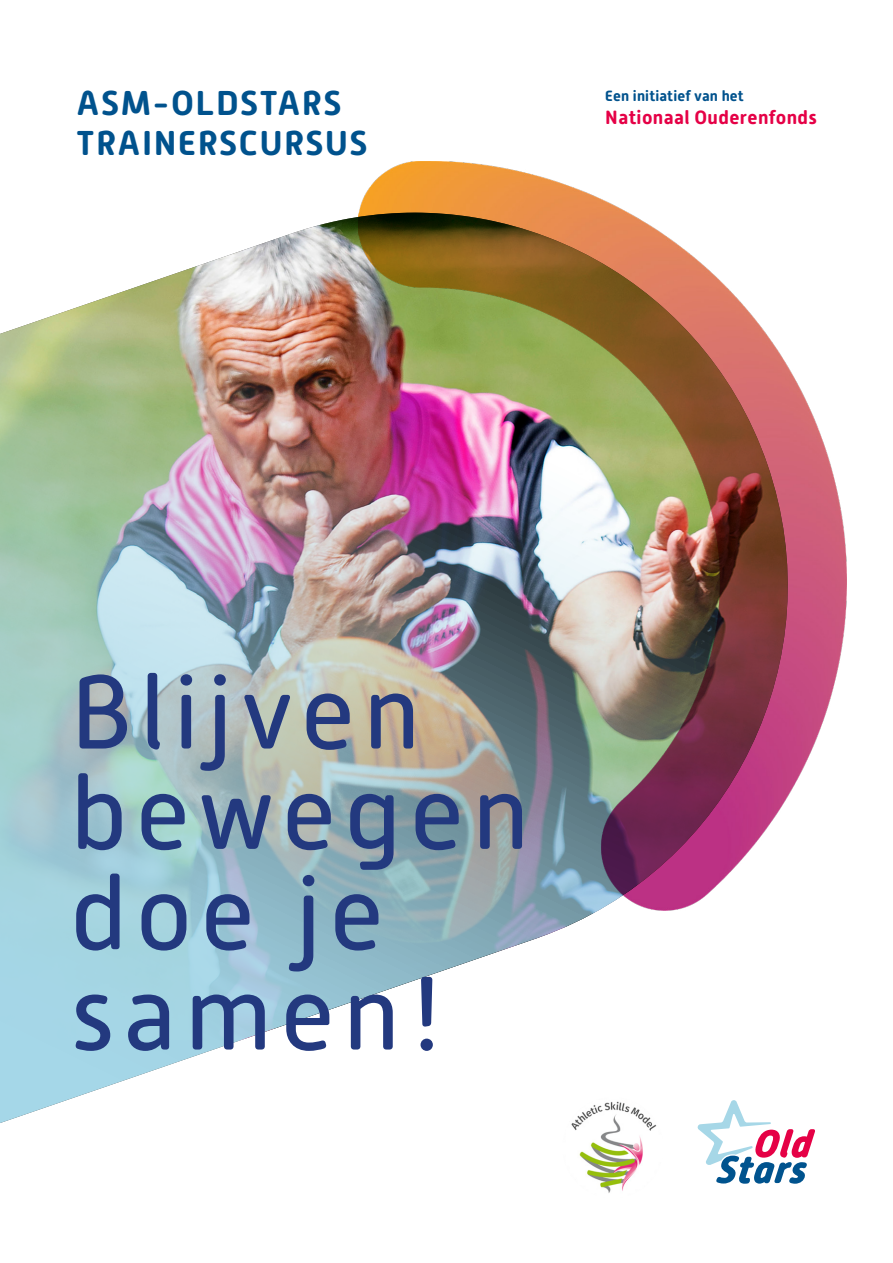
<style>
.page{position:relative;width:893px;height:1263px;background:#fff}
.page>*{position:absolute;margin:0;border:0;box-sizing:border-box;transform-origin:0 0}
.t1{font:104.25px/100.4px "Alwyn New Rounded";letter-spacing:.075em;color:#23397f}
.t2{font:700 34.5px/39.3px "Alwyn New Rounded";letter-spacing:.045em;color:#00528d}
.t3{font:700 19.2px "Alwyn New Rounded";letter-spacing:.02em;color:#e50046}
.t4{font:700 14.85px "Alwyn New Rounded";letter-spacing:.01em;color:#00528d}
</style>
<div class="page">
<img style="left:0;top:212px;width:698px;height:916px">
<img style="left:359px;top:162px;width:487px;height:748px">
<svg style="left:698px;top:1100px;width:117px;height:84px"></svg>
<img style="left:562px;top:1097px;width:101px;height:101px;border-radius:50px">
<p class="t2" style="left:77px;top:84px;width:292px">ASM-OLDSTARS<br>TRAINERSCURSUS</p>
<p class="t4" style="left:605px;top:87px;width:140px">Een initiatief van het</p>
<p class="t3" style="left:605px;top:106px;width:213px">Nationaal Ouderenfonds</p>
<h1 class="t1" style="left:70px;top:663px;width:461px">Blijven bewegen doe je samen!</h1>
</div>
